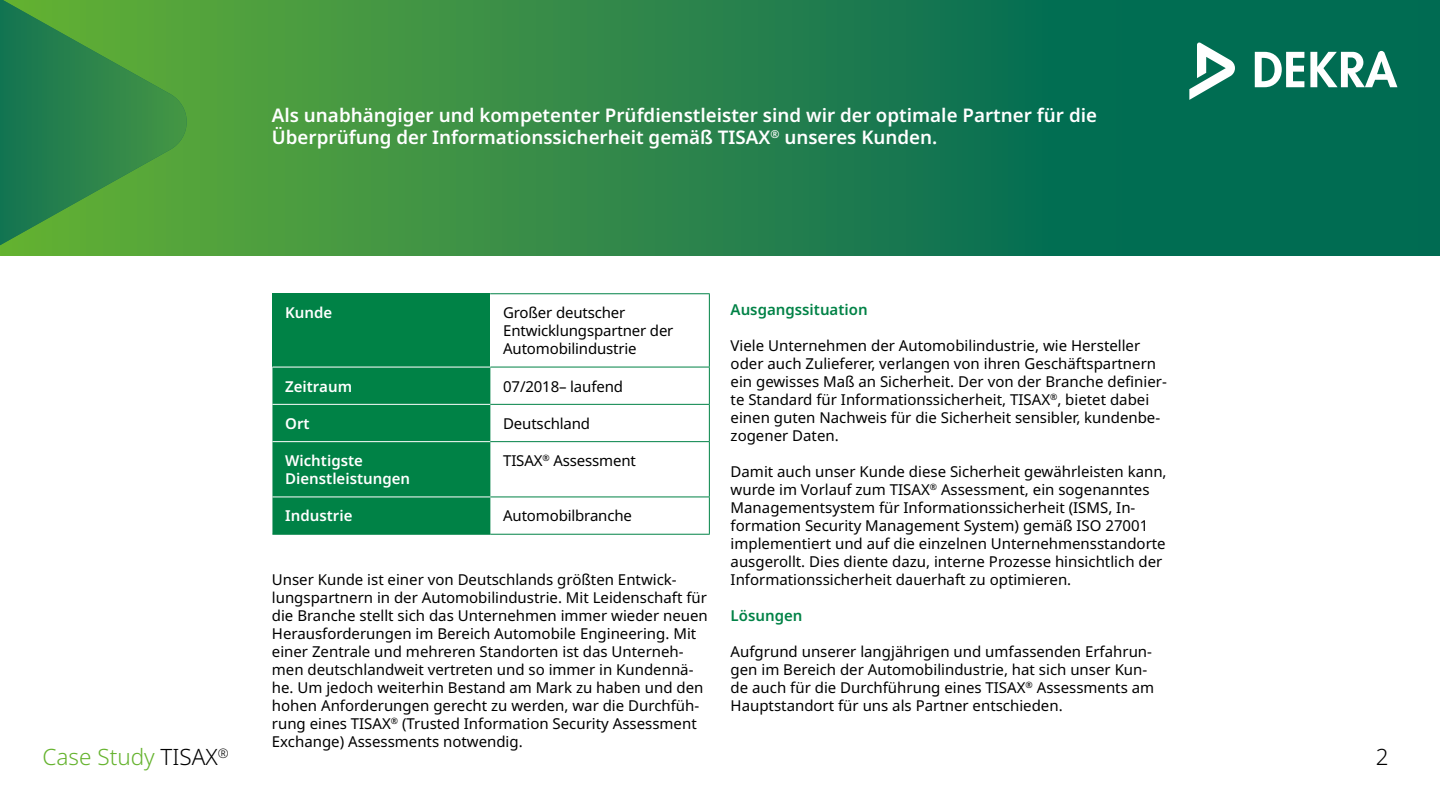
<style>
.page{position:relative;width:1440px;height:810px;background:#fff}
.page>*{position:absolute;margin:0;border:0;box-sizing:border-box;transform-origin:0 0}
.t1{font:300 22.5px "Noto Sans";color:#65b32e}
.t2{font:300 22.5px "Noto Sans";color:#000}
.t3{font:600 18.75px/22.5px "Noto Sans";color:#fff}
.t4{font:15px/18px "Noto Sans";color:#000}
.t5{font:600 15px/18px "Noto Sans";color:#fff}
.t6{font:600 15px "Noto Sans";color:#008246}
.s1{color:#000}
</style>
<div class="page">
<svg style="left:192px;top:0;width:1248px;height:255px;background:#21804b"></svg>
<svg style="left:0;top:0;width:192px;height:256px;background:#3b9143"></svg>
<div style="left:272px;top:294px;width:218px;height:73px;background:#008246"></div>
<svg style="left:490px;top:294px;width:219px;height:240px"></svg>
<div style="left:272px;top:368px;width:218px;height:166px;background:#008246"></div>
<hr style="left:272px;top:534px;width:218px;height:1px;background:#008246">
<hr style="left:272px;top:404px;width:218px;height:1px;background:#fff">
<hr style="left:272px;top:441px;width:218px;height:1px;background:#fff">
<hr style="left:490px;top:293px;width:220px;height:1px;background:#008246">
<hr style="left:709px;top:294px;width:1px;height:73px;background:#008246">
<hr style="left:490px;top:367px;width:220px;height:1px;background:#008246">
<hr style="left:709px;top:367px;width:1px;height:37px;background:#008246">
<hr style="left:490px;top:404px;width:220px;height:1px;background:#008246">
<hr style="left:709px;top:405px;width:1px;height:36px;background:#008246">
<hr style="left:490px;top:441px;width:220px;height:1px;background:#008246">
<hr style="left:709px;top:442px;width:1px;height:55px;background:#008246">
<hr style="left:490px;top:497px;width:220px;height:1px;background:#008246">
<hr style="left:709px;top:497px;width:1px;height:37px;background:#008246">
<hr style="left:490px;top:534px;width:220px;height:1px;background:#008246">
<hr style="left:272px;top:293px;width:218px;height:1px;background:#008246">
<hr style="left:272px;top:497px;width:218px;height:1px;background:#fff">
<svg style="left:1255px;top:52px;width:49px;height:35px"></svg>
<svg style="left:1310px;top:51px;width:87px;height:36px"></svg>
<svg style="left:1189px;top:42px;width:46px;height:58px"></svg>
<p class="t3" style="left:272px;top:104px;width:827px">Als unabhängiger und kompetenter Prüfdienstleister sind wir der optimale Partner für die<br>Überprüfung der Informationssicherheit gemäß TISAX<sup>®</sup> unseres Kunden.</p>
<p class="t6" style="left:731px;top:301px;width:139px">Ausgangssituation</p>
<p class="t4" style="left:731px;top:337px;width:438px">Viele Unternehmen der Automobilindustrie, wie Hersteller oder auch Zulieferer, verlangen von ihren Geschäftspartnern ein gewisses Maß an Sicherheit. Der von der Branche definier&shy;te Standard für Informationssicherheit, TISAX<sup>®</sup>, bietet dabei einen guten Nachweis für die Sicherheit sensibler, kundenbe&shy;zogener Daten.</p>
<p class="t4" style="left:731px;top:463px;width:438px">Damit auch unser Kunde diese Sicherheit gewährleisten kann, wurde im Vorlauf zum TISAX<sup>®</sup> Assessment, ein sogenanntes Managementsystem für Informationssicherheit (ISMS, In&shy;formation Security Management System) gemäß ISO 27001 implementiert und auf die einzelnen Unternehmensstandorte ausgerollt. Dies diente dazu, interne Prozesse hinsichtlich der Informationssicherheit dauerhaft zu optimieren.</p>
<p class="t6" style="left:731px;top:607px;width:73px">Lösungen</p>
<p class="t4" style="left:731px;top:643px;width:425px">Aufgrund unserer langjährigen und umfassenden Erfahrun&shy;gen im Bereich der Automobilindustrie, hat sich unser Kun&shy;de auch für die Durchführung eines TISAX<sup>®</sup> Assessments am Hauptstandort für uns als Partner entschieden.</p>
<p class="t5" style="left:285px;top:304px;width:49px">Kunde</p>
<p class="t4" style="left:503px;top:304px;width:172px">Großer deutscher<br>Entwicklungspartner der<br>Automobilindustrie</p>
<p class="t5" style="left:285px;top:377px;width:68px">Zeitraum</p>
<p class="t4" style="left:503px;top:377px;width:121px">07/2018– laufend</p>
<p class="t5" style="left:285px;top:415px;width:26px">Ort</p>
<p class="t4" style="left:503px;top:415px;width:89px">Deutschland</p>
<p class="t5" style="left:285px;top:452px;width:126px">Wichtigste<br>Dienstleistungen</p>
<p class="t4" style="left:503px;top:452px;width:134px">TISAX<sup>®</sup> Assessment</p>
<p class="t5" style="left:285px;top:507px;width:69px">Industrie</p>
<p class="t4" style="left:503px;top:507px;width:130px">Automobilbranche</p>
<p class="t4" style="left:272px;top:571px;width:437px">Unser Kunde ist einer von Deutschlands größten Entwick&shy;lungspartnern in der Automobilindustrie. Mit Leidenschaft für die Branche stellt sich das Unternehmen immer wieder neuen Herausforderungen im Bereich Automobile Engineering. Mit einer Zentrale und mehreren Standorten ist das Unterneh&shy;men deutschlandweit vertreten und so immer in Kundennä&shy;he. Um jedoch weiterhin Bestand am Mark zu haben und den hohen Anforderungen gerecht zu werden, war die Durchfüh&shy;rung eines TISAX<sup>®</sup> (Trusted Information Security Assessment Exchange) Assessments notwendig.</p>
<h1 class="t1" style="left:43px;top:744px;width:188px">Case Study <span class="s1">TISAX</span><sup>®</sup></h1>
<h1 class="t2" style="left:1376px;top:744px;width:14px">2</h1>
</div>
